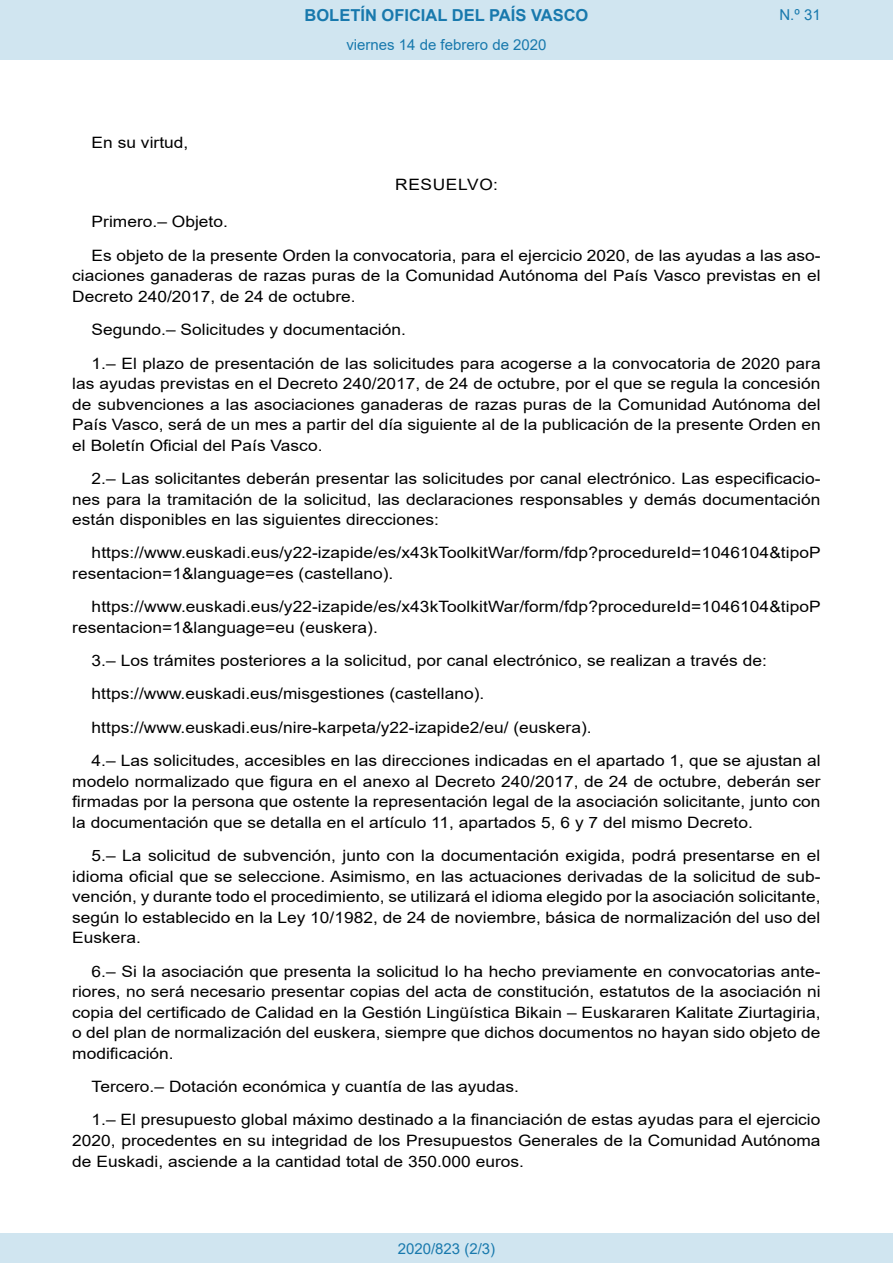
<style>
.page{position:relative;width:893px;height:1263px;background:#fff}
.page>*{position:absolute;margin:0;border:0;box-sizing:border-box;transform-origin:0 0}
.t1{font:700 16.5px "Arial";color:#1879ad}
.BOPVDetalle{font:15.6px/20.5px "Arial";color:#000;text-align:justify;scale:1.11 1}
.BOPVClave{font:15.6px "Arial";letter-spacing:.035em;color:#000;scale:1.11 1}
.Paginacion_Centro{font:15px "Arial";color:#1879ad}
</style>
<div class="page">
<div style="left:0;top:0;width:893px;height:60px;background:#d0e5f0"></div>
<div style="left:0;top:1233px;width:893px;height:30px;background:#d0e5f0"></div>
<p class="BOPVDetalle" style="left:92px;top:132px;width:89px">En su virtud,</p>
<p class="t1" style="left:305px;top:3px;width:285px">BOLETÍN OFICIAL DEL PAÍS VASCO</p>
<p class="Paginacion_Centro" style="left:346px;top:35px;width:202px">viernes 14 de febrero de 2020</p>
<p class="BOPVClave" style="left:395px;top:174px;width:94px">RESUELVO:</p>
<p class="Paginacion_Centro" style="left:779px;top:5px;width:43px">N.º 31</p>
<p class="BOPVDetalle" style="left:92px;top:212px;width:124px">Primero.– Objeto.</p>
<p class="BOPVDetalle" style="left:72px;top:245px;width:676px;text-indent:19px">Es objeto de la presente Orden la convocatoria, para el ejercicio 2020, de las ayudas a las aso&shy;ciaciones ganaderas de razas puras de la Comunidad Autónoma del País Vasco previstas en el Decreto 240/2017, de 24 de octubre.</p>
<p class="BOPVDetalle" style="left:92px;top:319px;width:285px">Segundo.– Solicitudes y documentación.</p>
<p class="BOPVDetalle" style="left:72px;top:353px;width:676px;text-indent:19px">1.– El plazo de presentación de las solicitudes para acogerse a la convocatoria de 2020 para las ayudas previstas en el Decreto 240/2017, de 24 de octubre, por el que se regula la concesión de subvenciones a las asociaciones ganaderas de razas puras de la Comunidad Autónoma del País Vasco, será de un mes a partir del día siguiente al de la publicación de la presente Orden en el Boletín Oficial del País Vasco.</p>
<p class="BOPVDetalle" style="left:72px;top:468px;width:676px;text-indent:19px">2.– Las solicitantes deberán presentar las solicitudes por canal electrónico. Las especificacio&shy;nes para la tramitación de la solicitud, las declaraciones responsables y demás documentación están disponibles en las siguientes direcciones:</p>
<p class="BOPVDetalle" style="left:72px;top:543px;width:676px;text-indent:19px">https://www.euskadi.eus/y22-izapide/es/x43kToolkitWar/form/fdp?procedureId=1046104&amp;tipoP resentacion=1&amp;language=es (castellano).</p>
<p class="BOPVDetalle" style="left:72px;top:596px;width:676px;text-indent:19px">https://www.euskadi.eus/y22-izapide/es/x43kToolkitWar/form/fdp?procedureId=1046104&amp;tipoP resentacion=1&amp;language=eu (euskera).</p>
<p class="BOPVDetalle" style="left:92px;top:650px;width:610px">3.– Los trámites posteriores a la solicitud, por canal electrónico, se realizan a través de:</p>
<p class="BOPVDetalle" style="left:92px;top:684px;width:355px">https://www.euskadi.eus/misgestiones (castellano).</p>
<p class="BOPVDetalle" style="left:92px;top:717px;width:452px">https://www.euskadi.eus/nire-karpeta/y22-izapide2/eu/ (euskera).</p>
<p class="BOPVDetalle" style="left:72px;top:750px;width:676px;text-indent:19px">4.– Las solicitudes, accesibles en las direcciones indicadas en el apartado 1, que se ajustan al modelo normalizado que figura en el anexo al Decreto 240/2017, de 24 de octubre, deberán ser firmadas por la persona que ostente la representación legal de la asociación solicitante, junto con la documentación que se detalla en el artículo 11, apartados 5, 6 y 7 del mismo Decreto.</p>
<p class="BOPVDetalle" style="left:72px;top:845px;width:676px;text-indent:19px">5.– La solicitud de subvención, junto con la documentación exigida, podrá presentarse en el idioma oficial que se seleccione. Asimismo, en las actuaciones derivadas de la solicitud de sub&shy;vención, y durante todo el procedimiento, se utilizará el idioma elegido por la asociación solicitante, según lo establecido en la Ley 10/1982, de 24 de noviembre, básica de normalización del uso del Euskera.</p>
<p class="BOPVDetalle" style="left:72px;top:961px;width:676px;text-indent:19px">6.– Si la asociación que presenta la solicitud lo ha hecho previamente en convocatorias ante&shy;riores, no será necesario presentar copias del acta de constitución, estatutos de la asociación ni copia del certificado de Calidad en la Gestión Lingüística Bikain – Euskararen Kalitate Ziurtagiria, o del plan de normalización del euskera, siempre que dichos documentos no hayan sido objeto de modificación.</p>
<p class="BOPVDetalle" style="left:92px;top:1076px;width:387px">Tercero.– Dotación económica y cuantía de las ayudas.</p>
<p class="BOPVDetalle" style="left:72px;top:1109px;width:676px;text-indent:19px">1.– El presupuesto global máximo destinado a la financiación de estas ayudas para el ejercicio 2020, procedentes en su integridad de los Presupuestos Generales de la Comunidad Autónoma de Euskadi, asciende a la cantidad total de 350.000 euros.</p>
<p class="Paginacion_Centro" style="left:398px;top:1238px;width:99px">2020/823 (2/3)</p>
</div>
